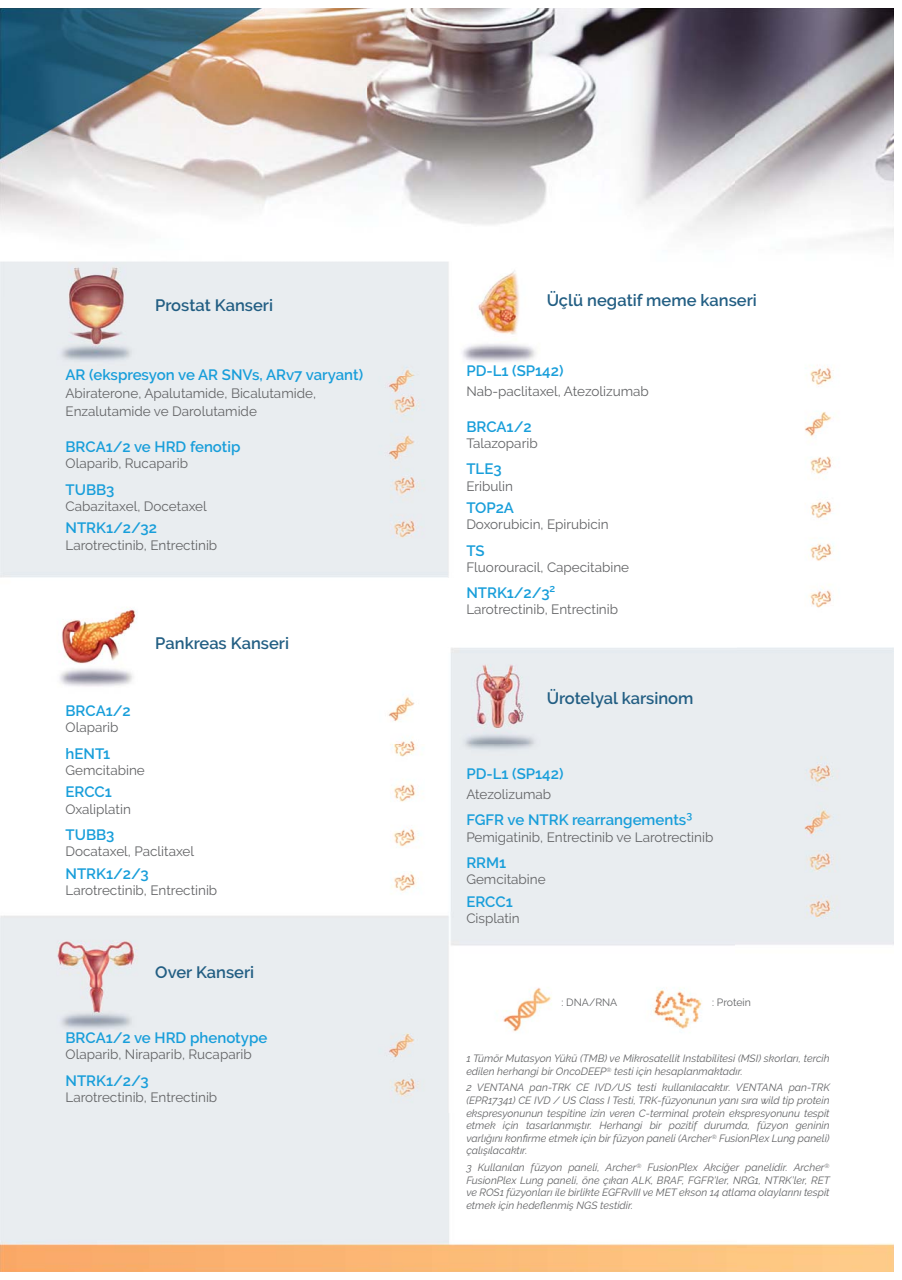
<style>
.page{position:relative;width:902px;height:1280px;background:#fff}
.page>*{position:absolute;margin:0;border:0;box-sizing:border-box;transform-origin:0 0}
.t1{font:600 16.5px "Raleway";color:#225e83}
.t2{font:600 15px "Raleway";color:#189eda}
.t3{font:13.5px/18px "Raleway";color:#636466}
.t4{font:italic 10.5px/12.6px "Raleway";color:#636466;text-align:justify}
.t5{font:10.5px "Raleway";color:#636466}
</style>
<div class="page">
<img style="left:0;top:9px;width:893px;height:1262px">
<div style="left:546px;top:291px;width:271px;height:26px;background:#fff"></div>
<h1 class="t1" style="left:155px;top:295px;width:119px">Prostat Kanseri</h1>
<h2 class="t2" style="left:65px;top:366px;width:299px">AR (ekspresyon ve AR SNVs, ARv7 varyant)</h2>
<p class="t3" style="left:65px;top:384px;width:252px">Abiraterone, Apalutamide, Bicalutamide,<br>Enzalutamide ve Darolutamide</p>
<h2 class="t2" style="left:65px;top:438px;width:176px">BRCA1/2 ve HRD fenotip</h2>
<p class="t3" style="left:65px;top:455px;width:124px">Olaparib, Rucaparib</p>
<h2 class="t2" style="left:65px;top:481px;width:51px">TUBB3</h2>
<p class="t3" style="left:65px;top:497px;width:143px">Cabazitaxel, Docetaxel</p>
<h2 class="t2" style="left:65px;top:519px;width:93px">NTRK1/2/32</h2>
<p class="t3" style="left:65px;top:536px;width:153px">Larotrectinib, Entrectinib</p>
<h1 class="t1" style="left:155px;top:634px;width:135px">Pankreas Kanseri</h1>
<h2 class="t2" style="left:65px;top:702px;width:67px">BRCA1/2</h2>
<p class="t3" style="left:65px;top:719px;width:54px">Olaparib</p>
<h2 class="t2" style="left:65px;top:745px;width:46px">hENT1</h2>
<p class="t3" style="left:65px;top:761px;width:81px">Gemcitabine</p>
<h2 class="t2" style="left:65px;top:783px;width:48px">ERCC1</h2>
<p class="t3" style="left:65px;top:800px;width:67px">Oxaliplatin</p>
<h2 class="t2" style="left:65px;top:826px;width:51px">TUBB3</h2>
<p class="t3" style="left:65px;top:842px;width:130px">Docataxel, Paclitaxel</p>
<h2 class="t2" style="left:65px;top:864px;width:85px">NTRK1/2/3</h2>
<p class="t3" style="left:65px;top:881px;width:153px">Larotrectinib, Entrectinib</p>
<h1 class="t1" style="left:155px;top:962px;width:100px">Over Kanseri</h1>
<h2 class="t2" style="left:65px;top:1029px;width:203px">BRCA1/2 ve HRD phenotype</h2>
<p class="t3" style="left:65px;top:1046px;width:188px">Olaparib, Niraparib, Rucaparib</p>
<h2 class="t2" style="left:65px;top:1072px;width:85px">NTRK1/2/3</h2>
<p class="t3" style="left:65px;top:1088px;width:153px">Larotrectinib, Entrectinib</p>
<h1 class="t1" style="left:546px;top:291px;width:212px">Üçlü negatif meme kanseri</h1>
<h2 class="t2" style="left:466px;top:361px;width:99px">PD-L1 (SP142)</h2>
<p class="t3" style="left:466px;top:382px;width:184px">Nab-paclitaxel, Atezolizumab</p>
<h2 class="t2" style="left:466px;top:418px;width:67px">BRCA1/2</h2>
<p class="t3" style="left:466px;top:434px;width:73px">Talazoparib</p>
<h2 class="t2" style="left:466px;top:460px;width:37px">TLE3</h2>
<p class="t3" style="left:466px;top:477px;width:48px">Eribulin</p>
<h2 class="t2" style="left:466px;top:499px;width:49px">TOP2A</h2>
<p class="t3" style="left:466px;top:515px;width:144px">Doxorubicin, Epirubicin</p>
<h2 class="t2" style="left:466px;top:541px;width:20px">TS</h2>
<p class="t3" style="left:466px;top:558px;width:164px">Fluorouracil, Capecitabine</p>
<h2 class="t2" style="left:466px;top:584px;width:91px">NTRK1/2/3<sup>2</sup></h2>
<p class="t3" style="left:466px;top:601px;width:153px">Larotrectinib, Entrectinib</p>
<h1 class="t1" style="left:546px;top:689px;width:148px">Ürotelyal karsinom</h1>
<h2 class="t2" style="left:466px;top:765px;width:99px">PD-L1 (SP142)</h2>
<p class="t3" style="left:466px;top:785px;width:86px">Atezolizumab</p>
<h2 class="t2" style="left:466px;top:811px;width:227px">FGFR ve NTRK rearrangements<sup>3</sup></h2>
<p class="t3" style="left:466px;top:828px;width:248px">Pemigatinib, Entrectinib ve Larotrectinib</p>
<h2 class="t2" style="left:466px;top:854px;width:41px">RRM1</h2>
<p class="t3" style="left:466px;top:870px;width:81px">Gemcitabine</p>
<h2 class="t2" style="left:466px;top:892px;width:48px">ERCC1</h2>
<p class="t3" style="left:466px;top:909px;width:55px">Cisplatin</p>
<p class="t5" style="left:561px;top:996px;width:57px">: DNA/RNA</p>
<p class="t5" style="left:712px;top:996px;width:40px">: Protein</p>
<p class="t4" style="left:466px;top:1052px;width:365px">1 Tümör Mutasyon Yükü (TMB) ve Mikrosatellit Instabilitesi (MSI) skorları, tercih edilen herhangi bir OncoDEEP<sup>®</sup> testi için hesaplanmaktadır.</p>
<p class="t4" style="left:466px;top:1081px;width:365px">2 VENTANA pan-TRK CE IVD/US testi kullanılacaktır. VENTANA pan-TRK (EPR17341) CE IVD / US Class I Testi, TRK-füzyonunun yanı sıra wild tip protein ekspresyonunun tespitine izin veren C-terminal protein ekspresyonunu tespit etmek için tasarlanmıştır. Herhangi bir pozitif durumda, füzyon geninin varlığını konfirme etmek için bir füzyon paneli (Archer<sup>®</sup> FusionPlex Lung paneli) çalışılacaktır.</p>
<p class="t4" style="left:466px;top:1161px;width:365px">3 Kullanılan füzyon paneli, Archer<sup>®</sup> FusionPlex Akciğer panelidir. Archer<sup>® </sup>FusionPlex Lung paneli, öne çıkan ALK, BRAF, FGFR’ler, NRG1, NTRK’ler, RET ve ROS1 füzyonları ile birlikte EGFRvIII ve MET ekson 14 atlama olaylarını tespit etmek için hedeflenmiş NGS testidir.</p>
</div>
